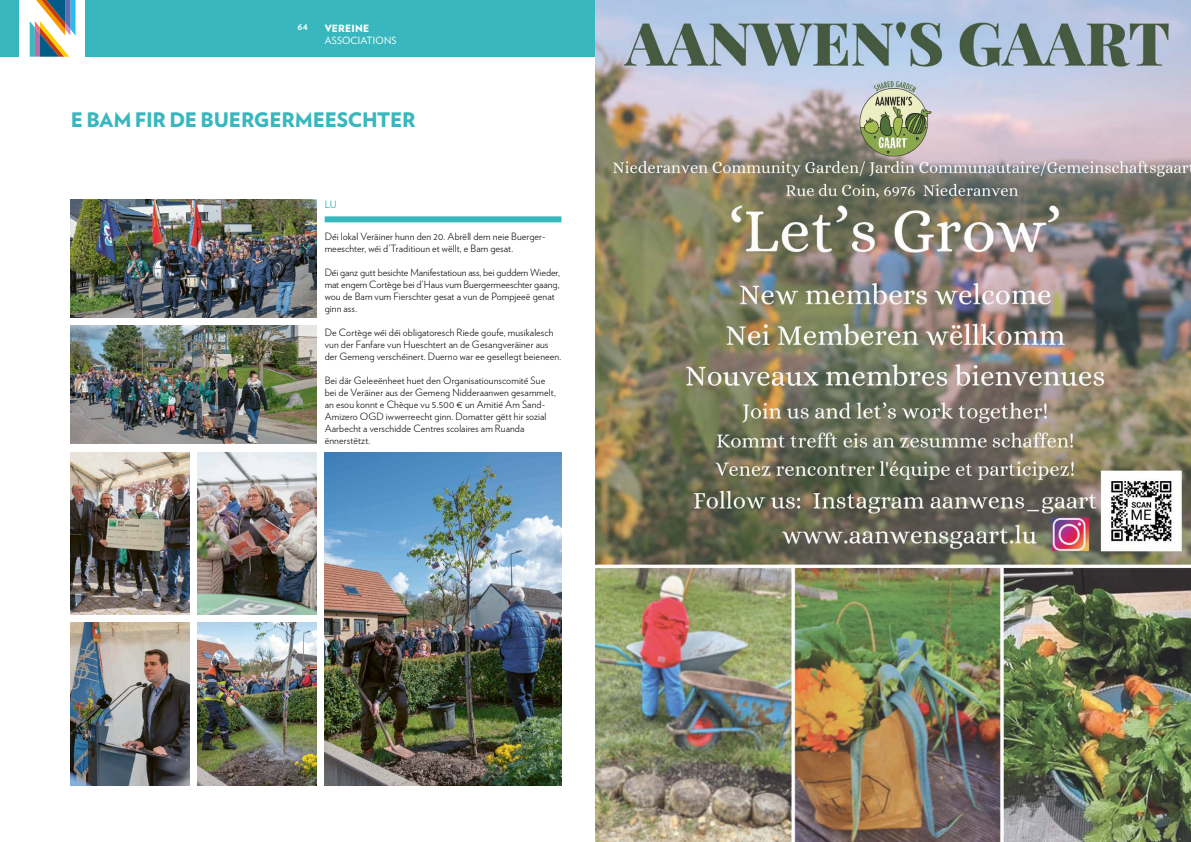
<style>
.page{position:relative;width:1191px;height:842px;background:#fff}
.page>*{position:absolute;margin:0;border:0;box-sizing:border-box;transform-origin:0 0}
.t1{font:900 20px "Verlag";letter-spacing:-.01em;color:#38b8be}
.t2{font:300 10px/12px "Verlag";letter-spacing:.01em;color:#000}
.t3{font:10px "Verlag";letter-spacing:.01em;color:#fff}
.t4{font:900 10px "Verlag";letter-spacing:.02em;color:#fff}
.t5{font:700 10px "Verlag";color:#fff}
.t6{font:10px "Verlag";color:#38b8be}
</style>
<div class="page">
<div style="left:85px;top:0;width:1106px;height:57px;background:#38b8be"></div>
<svg style="left:29px;top:0;width:46px;height:57px"></svg>
<div style="left:0;top:0;width:19px;height:57px;background:#38b8be"></div>
<div style="left:325px;top:216px;width:236px;height:6px;background:#38b8be"></div>
<img style="left:71px;top:200px;width:245px;height:117px">
<img style="left:71px;top:326px;width:245px;height:117px">
<img style="left:325px;top:452px;width:236px;height:333px">
<img style="left:198px;top:623px;width:118px;height:162px">
<img style="left:71px;top:623px;width:118px;height:162px">
<img style="left:198px;top:452px;width:118px;height:162px">
<img style="left:71px;top:452px;width:118px;height:162px">
<img style="left:595px;top:0;width:596px;height:842px">
<p class="t5" style="left:297px;top:18px;width:12px">64</p>
<p class="t4" style="left:325px;top:20px;width:46px">VEREINE</p>
<p class="t3" style="left:325px;top:33px;width:73px">ASSOCIATIONS</p>
<h1 class="t1" style="left:71px;top:103px;width:346px">E BAM FIR DE BUERGERMEESCHTER</h1>
<p class="t6" style="left:325px;top:197px;width:13px">LU</p>
<p class="t2" style="left:325px;top:230px;width:222px">Déi lokal Veräiner hunn den 20. Abrëll dem neie Buerger&shy;meeschter, wéi d’Traditioun et wëllt, e Bam gesat.</p>
<p class="t2" style="left:325px;top:266px;width:237px">Déi ganz gutt besichte Manifestatioun ass, bei guddem Wieder, mat engem Cortège bei d’Haus vum Buergermeeschter gaang, wou de Bam vum Fierschter gesat a vun de Pompjeeë genat ginn ass.</p>
<p class="t2" style="left:325px;top:326px;width:238px">De Cortège wéi déi obligatoresch Riede goufe, musikalesch vun der Fanfare vun Hueschtert an de Gesangveräiner aus der Gemeng verschéinert. Duerno war ee gesellegt beieneen.</p>
<p class="t2" style="left:325px;top:374px;width:233px">Bei där Geleeënheet huet den Organisatiounscomité Sue bei de Veräiner aus der Gemeng Nidderaanwen gesammelt, an esou konnt e Chèque vu 5.500 € un Amitié Am Sand-Amizero OGD iwwerreecht ginn. Domatter gëtt hir sozial Aarbecht a verschidde Centres scolaires am Ruanda ënnerstëtzt.</p>
</div>
